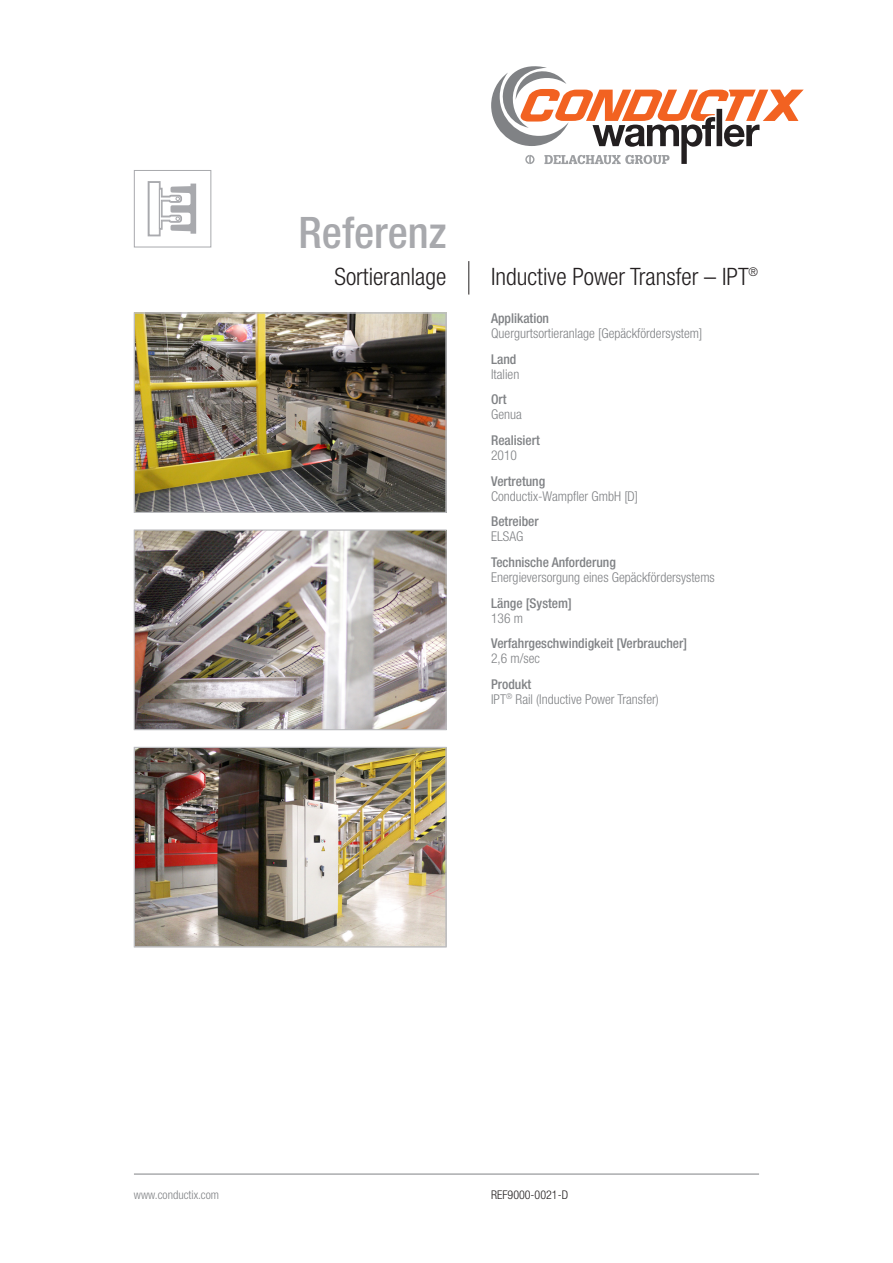
<style>
.page{position:relative;width:893px;height:1263px;background:#fff}
.page>*{position:absolute;margin:0;border:0;box-sizing:border-box;transform-origin:0 0}
.t1{font:500 condensed 43.5px "Helvetica Neue LT";color:#a8a9ad}
.t2{font:300 condensed 24px "Helvetica Neue LT";color:#231f20}
.t3{font:300 condensed 13.5px/15px "Helvetica Neue LT";color:#808285}
.t4{font:500 condensed 13.5px "Helvetica Neue LT";color:#808285}
.t5{font:300 condensed 12px "Helvetica Neue LT";color:#808285}
.t6{font:300 condensed 12px "Helvetica Neue LT";color:#231f20}
.s1{font-weight:500}
</style>
<div class="page">
<hr style="left:134px;top:1174px;width:625px;height:1px;background:#808285">
<svg style="left:491px;top:66px;width:313px;height:98px"></svg>
<hr style="left:468px;top:261px;width:1px;height:34px;background:#231f20">
<svg style="left:148px;top:181px;width:48px;height:55px"></svg>
<div style="left:134px;top:170px;width:77px;height:77px;border:1px solid #a8a9ad"></div>
<img style="left:136px;top:749px;width:308px;height:196px">
<div style="left:134px;top:747px;width:312px;height:200px;border:1px solid #bcbdc0"></div>
<img style="left:136px;top:532px;width:308px;height:196px">
<div style="left:134px;top:530px;width:312px;height:200px;border:1px solid #bcbdc0"></div>
<img style="left:136px;top:315px;width:308px;height:195px">
<div style="left:134px;top:313px;width:312px;height:200px;border:1px solid #bcbdc0"></div>
<h1 class="t1" style="left:299px;top:207px;width:149px">Referenz</h1>
<h2 class="t2" style="left:334px;top:263px;width:114px">Sortieranlage</h2>
<h2 class="t2" style="left:491px;top:263px;width:269px">Inductive Power Transfer – IPT<sup>®</sup></h2>
<p class="t4" style="left:491px;top:310px;width:59px">Applikation</p>
<p class="t3" style="left:491px;top:326px;width:213px">Quergurtsortieranlage [Gepäckfördersystem]</p>
<p class="t4" style="left:491px;top:351px;width:27px">Land</p>
<p class="t3" style="left:491px;top:366px;width:30px">Italien</p>
<p class="t4" style="left:491px;top:392px;width:17px">Ort</p>
<p class="t3" style="left:491px;top:407px;width:32px">Genua</p>
<p class="t4" style="left:491px;top:432px;width:50px">Realisiert</p>
<p class="t3" style="left:491px;top:448px;width:27px">2010</p>
<p class="t4" style="left:491px;top:473px;width:56px">Vertretung</p>
<p class="t3" style="left:491px;top:488px;width:148px">Conductix-Wampfler GmbH [D]</p>
<p class="t4" style="left:491px;top:513px;width:49px">Betreiber</p>
<p class="t3" style="left:491px;top:529px;width:34px">ELSAG</p>
<p class="t4" style="left:491px;top:554px;width:126px">Technische Anforderung</p>
<p class="t3" style="left:491px;top:570px;width:225px">Energieversorgung eines Gepäckfördersystems</p>
<p class="t4" style="left:491px;top:595px;width:82px">Länge [System]</p>
<p class="t3" style="left:491px;top:610px;width:33px">136 m</p>
<p class="t4" style="left:491px;top:635px;width:198px">Verfahrgeschwindigkeit [Verbraucher]</p>
<p class="t3" style="left:491px;top:651px;width:50px">2,6 m/sec</p>
<p class="t3" style="left:491px;top:676px;width:169px"><span class="s1">Produkt<br></span>IPT<sup>®</sup> Rail (Inductive Power Transfer)</p>
<p class="t5" style="left:134px;top:1187px;width:87px">www.conductix.com</p>
<p class="t6" style="left:491px;top:1188px;width:78px">REF9000-0021-D</p>
</div>
